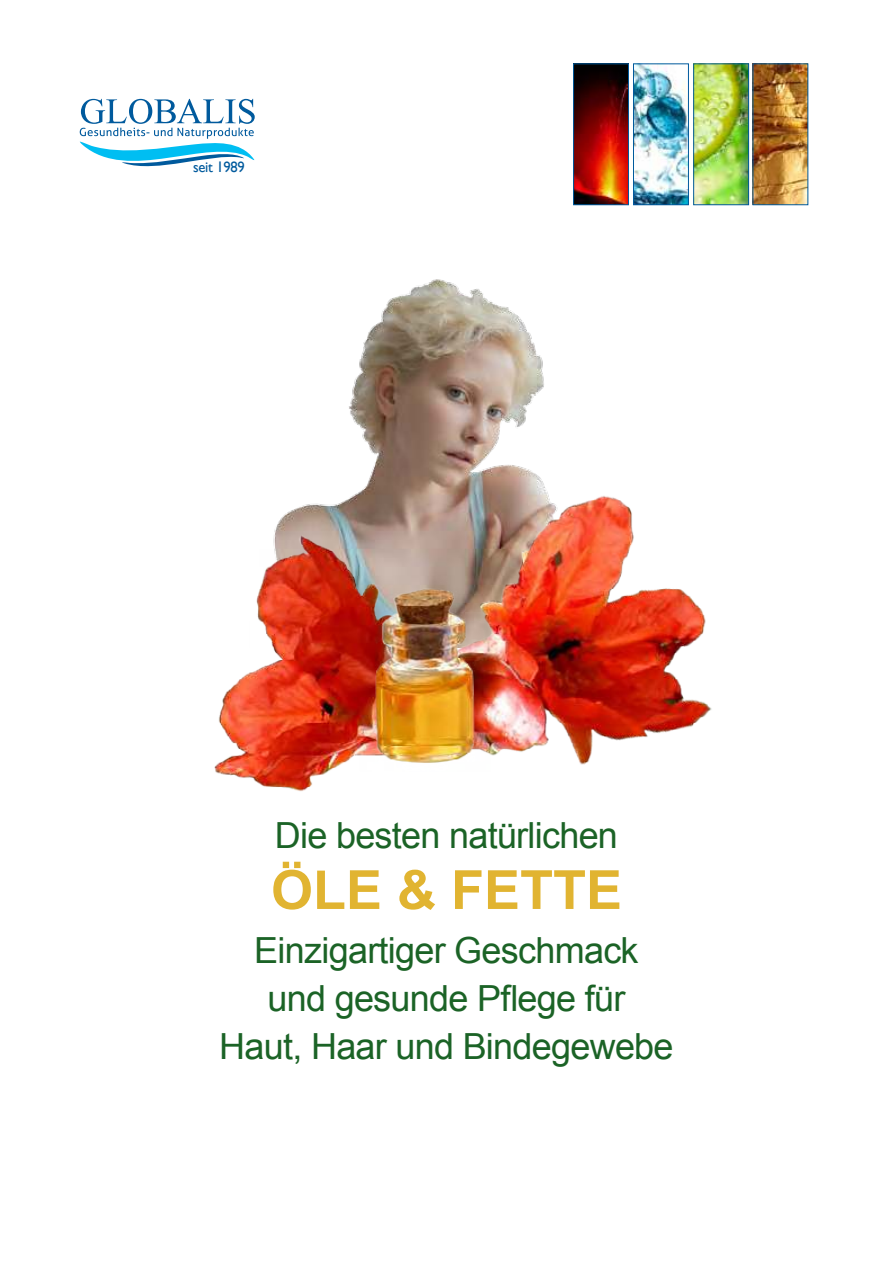
<style>
.page{position:relative;width:893px;height:1263px;background:#fff}
.page>*{position:absolute;margin:0;border:0;box-sizing:border-box;transform-origin:0 0}
.t1{font:700 54px "Arial";color:#e1b431}
.t2{font:36px/48px "Arial";letter-spacing:-.02em;color:#1b6326;text-align:center}
.t3{font:15px "Gill Sans";letter-spacing:-.02em;color:#005a9d}
</style>
<div class="page">
<img style="left:349px;top:279px;width:195px;height:202px">
<img style="left:214px;top:481px;width:498px;height:310px">
<svg style="left:80px;top:99px;width:175px;height:67px"></svg>
<img style="left:635px;top:66px;width:51px;height:137px">
<div style="left:633px;top:64px;width:55px;height:141px;border:1px solid #005a9d"></div>
<img style="left:575px;top:66px;width:52px;height:137px">
<div style="left:573px;top:64px;width:56px;height:141px;border:1px solid #005a9d"></div>
<img style="left:696px;top:66px;width:51px;height:137px">
<div style="left:694px;top:64px;width:55px;height:141px;border:1px solid #005a9d"></div>
<img style="left:755px;top:66px;width:51px;height:137px">
<img style="left:359px;top:582px;width:131px;height:190px">
<p class="t3" style="left:193px;top:158px;width:53px">seit 1989</p>
<p class="t2" style="left:275px;top:812px;width:345px">Die besten natürlichen</p>
<h1 class="t1" style="left:271px;top:859px;width:353px">ÖLE &amp; FETTE</h1>
<p class="t2" style="left:219px;top:929px;width:456px">Einzigartiger Geschmack<br>und gesunde Pflege für<br>Haut, Haar und Bindegewebe</p>
</div>
